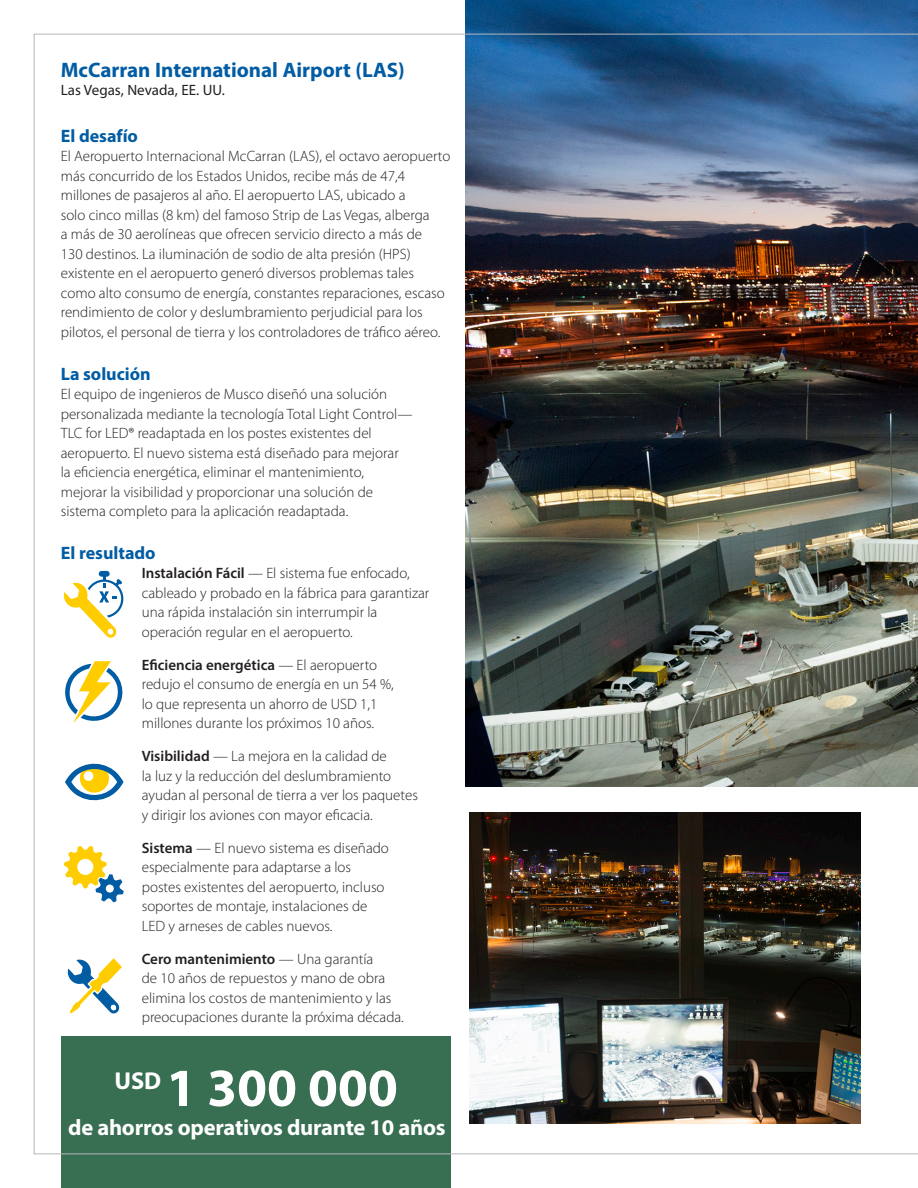
<style>
.page{position:relative;width:918px;height:1188px;background:#fff}
.page>*{position:absolute;margin:0;border:0;box-sizing:border-box;transform-origin:0 0}
.Main_Head{font:700 54px "Myriad Pro";color:#fff}
.Body_Copy{font:700 22.5px "Myriad Pro";letter-spacing:-.01em;color:#fff}
.Project_Name{font:700 21px "Myriad Pro";color:#015ca3}
.Project_Bullet_Point{font:700 18px "Myriad Pro";color:#015ca3}
.Project_Bullet_Point-2{font:300 15px/19.5px "Myriad Pro";color:#231f20}
.Project_Name-2{font:15px "Myriad Pro";color:#231f20}
.s1{font-weight:600}
</style>
<div class="page">
<img style="left:466px;top:0;width:452px;height:34px">
<div style="left:61px;top:1036px;width:390px;height:152px;background:#386e51"></div>
<img style="left:34px;top:34px;width:884px;height:1120px">
<p class="Project_Name" style="left:61px;top:56px;width:346px">McCarran International Airport (LAS)</p>
<p class="Project_Name-2" style="left:61px;top:80px;width:166px">Las Vegas, Nevada, EE. UU.</p>
<p class="Project_Bullet_Point" style="left:61px;top:124px;width:79px">El desafío</p>
<p class="Project_Bullet_Point-2" style="left:61px;top:146px;width:391px">El Aeropuerto Internacional McCarran (LAS), el octavo aeropuerto más concurrido de los Estados Unidos, recibe más de 47,4 millones de pasajeros al año. El aeropuerto LAS, ubicado a<br>solo cinco millas (8 km) del famoso Strip de Las Vegas, alberga<br>a más de 30 aerolíneas que ofrecen servicio directo a más de<br>130 destinos. La iluminación de sodio de alta presión (HPS) existente en el aeropuerto generó diversos problemas tales como alto consumo de energía, constantes reparaciones, escaso rendimiento de color y deslumbramiento perjudicial para los pilotos, el personal de tierra y los controladores de tráfico aéreo.</p>
<p class="Project_Bullet_Point" style="left:61px;top:362px;width:92px">La solución</p>
<p class="Project_Bullet_Point-2" style="left:61px;top:384px;width:353px">El equipo de ingenieros de Musco diseñó una solución personalizada mediante la tecnología Total Light Control— TLC for LED® readaptada en los postes existentes del aeropuerto. El nuevo sistema está diseñado para mejorar la eficiencia energética, eliminar el mantenimiento, mejorar la visibilidad y proporcionar una solución de sistema completo para la aplicación readaptada.</p>
<p class="Project_Bullet_Point" style="left:61px;top:541px;width:96px">El resultado</p>
<p class="Project_Bullet_Point-2" style="left:142px;top:563px;width:289px"><span class="s1">Instalación Fácil</span> — El sistema fue enfocado, cableado y probado en la fábrica para garantizar una rápida instalación sin interrumpir la operación regular en el aeropuerto.</p>
<p class="Project_Bullet_Point-2" style="left:142px;top:655px;width:254px"><span class="s1">Eficiencia energética</span> — El aeropuerto redujo el consumo de energía en un 54 %, lo que representa un ahorro de USD 1,1 millones durante los próximos 10 años.</p>
<p class="Project_Bullet_Point-2" style="left:142px;top:746px;width:278px"><span class="s1">Visibilidad</span> — La mejora en la calidad de<br>la luz y la reducción del deslumbramiento ayudan al personal de tierra a ver los paquetes y dirigir los aviones con mayor eficacia.</p>
<p class="Project_Bullet_Point-2" style="left:142px;top:838px;width:249px"><span class="s1">Sistema</span> — El nuevo sistema es diseñado especialmente para adaptarse a los postes existentes del aeropuerto, incluso soportes de montaje, instalaciones de LED y arneses de cables nuevos.</p>
<p class="Project_Bullet_Point-2" style="left:142px;top:949px;width:264px"><span class="s1">Cero mantenimiento</span> — Una garantía<br>de 10 años de repuestos y mano de obra elimina los costos de mantenimiento y las preocupaciones durante la próxima década.</p>
<p class="Main_Head" style="left:114px;top:1053px;width:285px"><sup>USD</sup> 1 300 000</p>
<p class="Body_Copy" style="left:68px;top:1113px;width:379px">de ahorros operativos durante 10 años</p>
</div>
